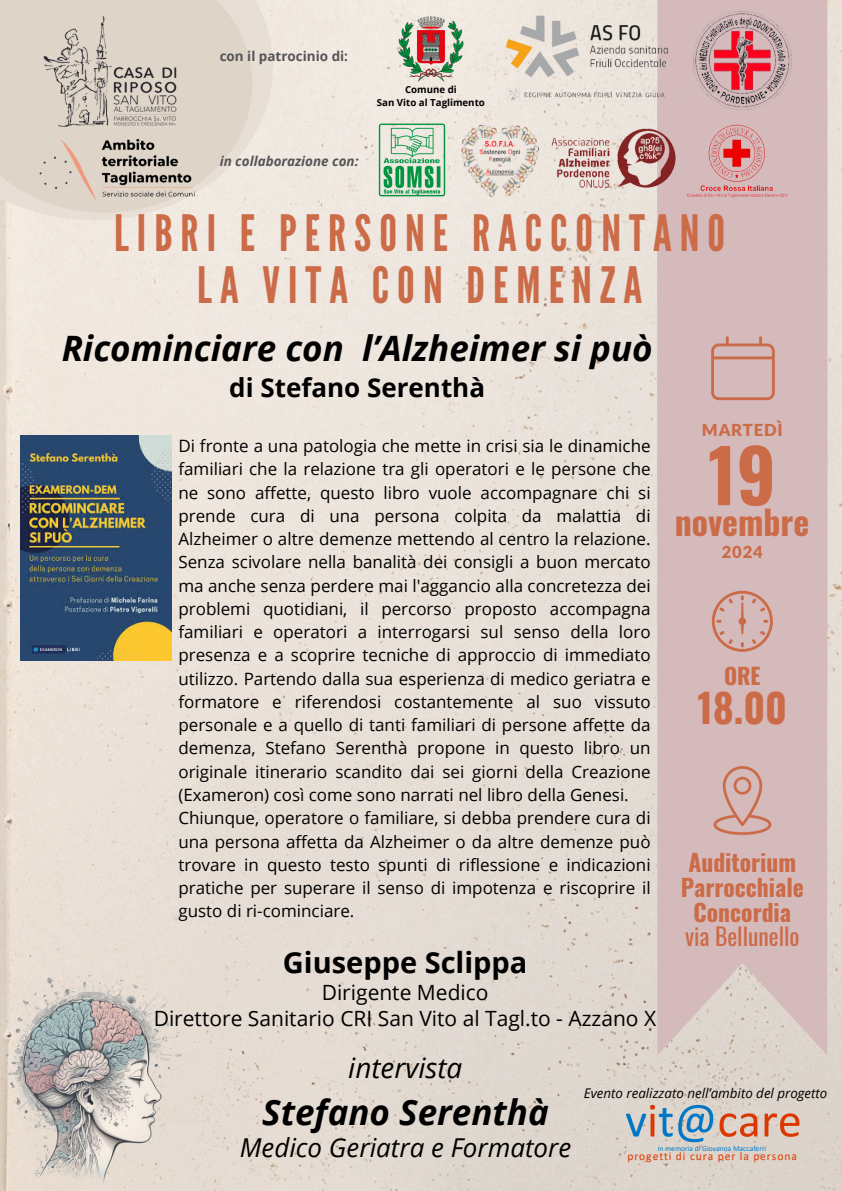
<style>
.page{position:relative;width:842px;height:1191px;background:#fff}
.page>*{position:absolute;margin:0;border:0;box-sizing:border-box;transform-origin:0 0}
.t1{font:700 73px "Oswald";color:#cb6b48}
.t2{font:50px/51px "League Gothic";letter-spacing:.16em;color:#cb6b48;text-align:center}
.t3{font:700 39.7px "Oswald";color:#cb6b48}
.t4{font:italic 700 35px "Open Sans";color:#000}
.t5{font:700 33.7px "Oswald";color:#cb6b48}
.t6{font:700 29px "Open Sans";color:#000}
.t7{font:italic 28px "Open Sans";color:#000}
.t8{font:italic 26px "Open Sans";color:#000}
.t9{font:700 26px "Open Sans";color:#000}
.t10{font:700 23.6px/24.8px "Oswald";color:#cb6b48;text-align:center}
.t11{font:700 22.4px "Oswald";color:#cb6b48}
.t12{font:21px "Open Sans";color:#000}
.t13{font:17px/23.2px "Open Sans";color:#000;text-align:justify}
.t14{font:900 16.6px "Lato Latin";letter-spacing:.045em;color:#cb6b48}
.t15{font:italic 13.4px "Open Sans";color:#000}
.t16{font:italic 700 13.4px "Open Sans";color:#555457}
.t17{font:700 13.4px "Open Sans";color:#555457}
.t18{font:11.6px "Calibri";letter-spacing:.08em;color:#de3a00}
.t19{font:700 9.7px "Open Sans";color:#000}
.t20{font:7.6px "Calibri";color:#007bc8}
.s1{font-weight:400}
</style>
<div class="page">
<img style="left:0;top:0;width:842px;height:1190px">
<img style="left:625px;top:1101px;width:177px;height:43px">
<div style="left:0;top:0;width:273px;height:220px;background:#f0e6de"></div>
<svg style="left:0;top:0;width:252px;height:213px;fill:#ded4c8"></svg>
<img style="left:40px;top:14px;width:140px;height:112px">
<img style="left:27px;top:132px;width:170px;height:76px">
<div style="left:657px;top:0;width:170px;height:93px;background:#d5babc"></div>
<svg style="left:657px;top:692px;width:170px;height:363px;background:#d6bdbe"></svg>
<div style="left:657px;top:93px;width:170px;height:599px;background:#d5babc"></div>
<img style="left:0;top:957px;width:189px;height:233px">
<img style="left:501px;top:12px;width:180px;height:101px">
<img style="left:378px;top:123px;width:67px;height:74px">
<img style="left:457px;top:123px;width:88px;height:74px">
<img style="left:551px;top:128px;width:126px;height:61px">
<img style="left:393px;top:11px;width:75px;height:75px">
<img style="left:694px;top:12px;width:97px;height:97px">
<img style="left:681px;top:121px;width:110px;height:79px">
<svg style="left:712px;top:590px;width:61px;height:61px;background:#d2a9a3"></svg>
<img style="left:700px;top:758px;width:84px;height:84px">
<img style="left:695px;top:320px;width:95px;height:95px">
<img style="left:20px;top:435px;width:152px;height:225px">
<p class="t17" style="left:220px;top:47px;width:130px">con il patrocinio di:</p>
<p class="t16" style="left:220px;top:151px;width:140px">in collaborazione con:</p>
<p class="t19" style="left:405px;top:83px;width:53px">Comune di</p>
<h3 class="t19" style="left:377px;top:96px;width:109px">San Vito al Taglimento</h3>
<p class="t2" style="left:114px;top:209px;width:613px">LIBRI E PERSONE RACCONTANO<br>LA VITA CON DEMENZA</p>
<p class="t4" style="left:62px;top:324px;width:592px">Ricominciare con l’Alzheimer si può</p>
<p class="t9" style="left:229px;top:369px;width:257px">di Stefano Serenthà</p>
<h4 class="t13" style="left:178px;top:434px;width:474px">Di fronte a una patologia che mette in crisi sia le dinamiche familiari che la relazione tra gli operatori e le persone che ne sono affette, questo libro vuole accompagnare chi si prende cura di una persona colpita da malattia di Alzheimer o altre demenze mettendo al centro la relazione.<br>Senza scivolare nella banalità dei consigli a buon mercato ma anche senza perdere mai l'aggancio alla concretezza dei problemi quotidiani, il percorso proposto accompagna familiari e operatori a interrogarsi sul senso della loro presenza e a scoprire tecniche di approccio di immediato utilizzo. Partendo dalla sua esperienza di medico geriatra e formatore e riferendosi costantemente al suo vissuto personale e a quello di tanti familiari di persone affette da demenza, Stefano Serenthà propone in questo libro un originale itinerario scandito dai sei giorni della Creazione (Exameron) così come sono narrati nel libro della Genesi.</h4>
<p class="t13" style="left:178px;top:806px;width:474px">Chiunque, operatore o familiare, si debba prendere cura di una persona affetta da Alzheimer o da altre demenze può trovare in questo testo spunti di riflessione e indicazioni pratiche per superare il senso di impotenza e riscoprire il gusto di ri-cominciare.</p>
<p class="t6" style="left:283px;top:941px;width:246px">Giuseppe Sclippa</p>
<p class="t12" style="left:322px;top:977px;width:168px">Dirigente Medico</p>
<p class="t12" style="left:154px;top:1003px;width:504px">Direttore Sanitario CRI San Vito al Tagl.to - Azzano X</p>
<h3 class="t7" style="left:348px;top:1047px;width:116px">intervista</h3>
<p class="t14" style="left:702px;top:422px;width:82px">MARTEDÌ</p>
<p class="t1" style="left:708px;top:418px;width:69px">19</p>
<p class="t5" style="left:675px;top:496px;width:136px">novembre</p>
<p class="t14" style="left:722px;top:544px;width:42px">2024</p>
<h2 class="t11" style="left:724px;top:658px;width:38px">ORE</h2>
<h2 class="t3" style="left:698px;top:676px;width:91px">18.00</h2>
<h6 class="t10" style="left:681px;top:848px;width:125px">Auditorium<br>Parrocchiale<br>Concordia <span class="s1">via Bellunello</span></h6>
<h1 class="t4" style="left:262px;top:1087px;width:288px">Stefano Serenthà</h1>
<h1 class="t8" style="left:240px;top:1129px;width:333px">Medico Geriatra e Formatore</h1>
<p class="t15" style="left:584px;top:1083px;width:245px">Evento realizzato nell’ambito del progetto</p>
<p class="t20" style="left:658px;top:1144px;width:110px">in memoria di Giovanna Maccaferri</p>
<p class="t18" style="left:627px;top:1151px;width:171px">progetti di cura per la persona</p>
</div>
